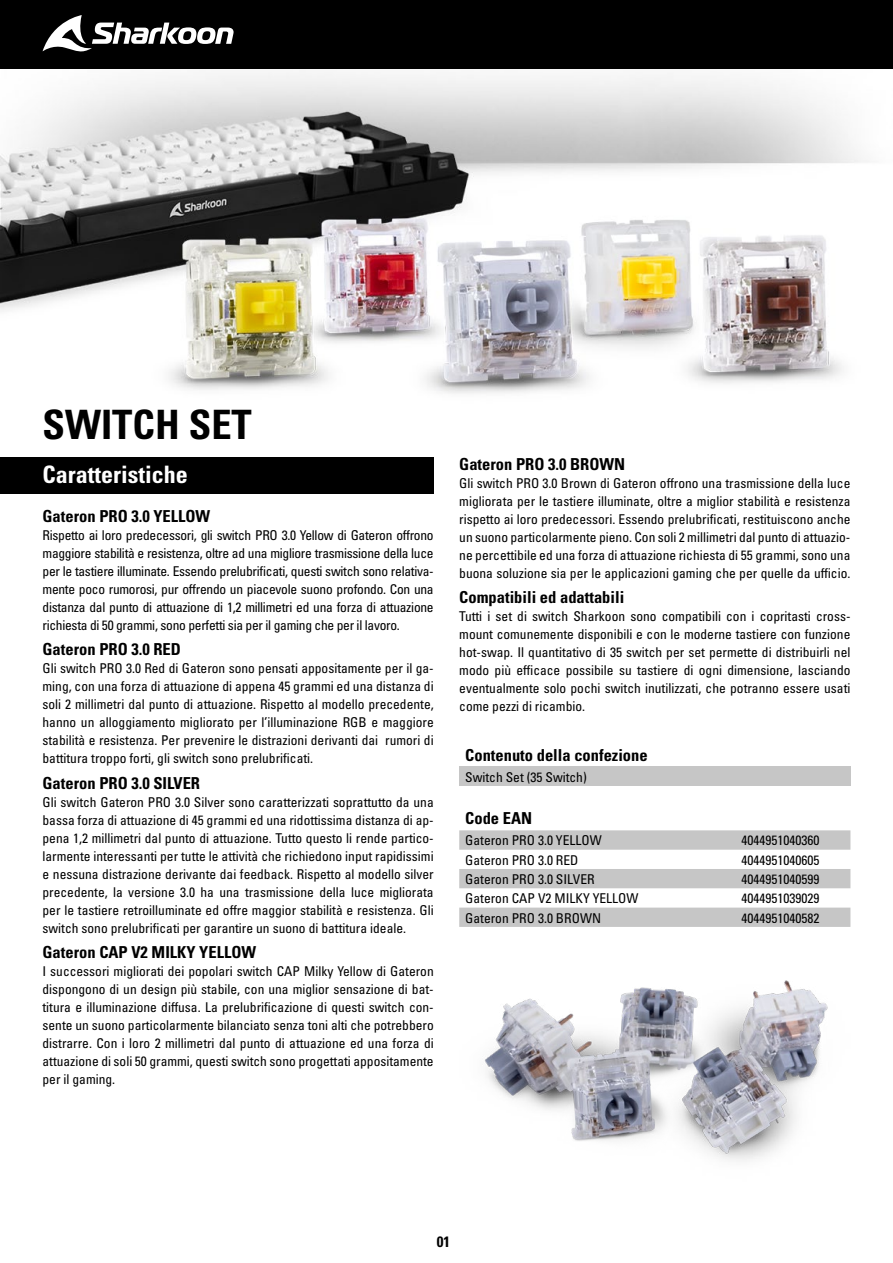
<style>
.page{position:relative;width:893px;height:1263px;background:#fff}
.page>*{position:absolute;margin:0;border:0;box-sizing:border-box;transform-origin:0 0}
.t1{font:40.5px "Univers LTCYR 67 Bold Cond";color:#000}
.t2{font:24px "Univers LTCYR 67 Bold Cond";color:#fff}
.t3{font:16.5px "Univers LTCYR 67 Bold Cond";color:#000}
.t4{font:15px "Univers LTCYR 67 Bold Cond";color:#000}
.t5{font:condensed 13.5px/18px "Univers LTCYR 57";color:#000;text-align:justify}
</style>
<div class="page">
<img style="left:0;top:73px;width:869px;height:321px">
<img style="left:484px;top:980px;width:344px;height:181px">
<div style="left:0;top:0;width:893px;height:69px;background:#000"></div>
<svg style="left:43px;top:15px;width:191px;height:37px"></svg>
<div style="left:459px;top:767px;width:391px;height:19px;background:#c6c6c6"></div>
<svg style="left:459px;top:830px;width:391px;height:97px"></svg>
<div style="left:0;top:457px;width:434px;height:37px;background:#000"></div>
<p class="t1" style="left:43px;top:400px;width:211px">SWITCH SET</p>
<p class="t2" style="left:43px;top:460px;width:147px">Caratteristiche</p>
<p class="t3" style="left:43px;top:506px;width:169px">Gateron PRO 3.0 YELLOW</p>
<p class="t5" style="left:43px;top:525px;width:393px">Rispetto ai loro predecessori, gli switch PRO 3.0 Yellow di Gateron offrono maggiore stabilità e resistenza, oltre ad una migliore trasmissione della luce per le tastiere illuminate. Essendo prelubrificati, questi switch sono relativa&shy;mente poco rumorosi, pur offrendo un piacevole suono profondo. Con una distanza dal punto di attuazione di 1,2 millimetri ed una forza di attuazione richiesta di 50 grammi, sono perfetti sia per il gaming che per il lavoro.</p>
<p class="t3" style="left:43px;top:639px;width:140px">Gateron PRO 3.0 RED</p>
<p class="t5" style="left:43px;top:659px;width:393px">Gli switch PRO 3.0 Red di Gateron sono pensati appositamente per il ga&shy;ming, con una forza di attuazione di appena 45 grammi ed una distanza di soli 2 millimetri dal punto di attuazione. Rispetto al modello precedente, hanno un alloggiamento migliorato per l’illuminazione RGB e maggiore stabilità e resistenza. Per prevenire le distrazioni derivanti dai rumori di battitura troppo forti, gli switch sono prelubrificati.</p>
<p class="t3" style="left:43px;top:773px;width:159px">Gateron PRO 3.0 SILVER</p>
<p class="t5" style="left:43px;top:792px;width:393px">Gli switch Gateron PRO 3.0 Silver sono caratterizzati soprattutto da una bassa forza di attuazione di 45 grammi ed una ridottissima distanza di ap&shy;pena 1,2 millimetri dal punto di attuazione. Tutto questo li rende partico&shy;larmente interessanti per tutte le attività che richiedono input rapidissimi e nessuna distrazione derivante dai feedback. Rispetto al modello silver precedente, la versione 3.0 ha una trasmissione della luce migliorata per le tastiere retroilluminate ed offre maggior stabilità e resistenza. Gli switch sono prelubrificati per garantire un suono di battitura ideale.</p>
<p class="t3" style="left:43px;top:942px;width:215px">Gateron CAP V2 MILKY YELLOW</p>
<p class="t5" style="left:43px;top:962px;width:393px">I successori migliorati dei popolari switch CAP Milky Yellow di Gateron dispongono di un design più stabile, con una miglior sensazione di bat&shy;titura e illuminazione diffusa. La prelubrificazione di questi switch con&shy;sente un suono particolarmente bilanciato senza toni alti che potrebbero distrarre. Con i loro 2 millimetri dal punto di attuazione ed una forza di attuazione di soli 50 grammi, questi switch sono progettati appositamente per il gaming.</p>
<p class="t3" style="left:459px;top:454px;width:167px">Gateron PRO 3.0 BROWN</p>
<p class="t5" style="left:459px;top:474px;width:393px">Gli switch PRO 3.0 Brown di Gateron offrono una trasmissione della luce migliorata per le tastiere illuminate, oltre a miglior stabilità e resistenza rispetto ai loro predecessori. Essendo prelubrificati, restituiscono anche un suono particolarmente pieno. Con soli 2 millimetri dal punto di attuazio&shy;ne percettibile ed una forza di attuazione richiesta di 55 grammi, sono una buona soluzione sia per le applicazioni gaming che per quelle da ufficio.</p>
<p class="t3" style="left:459px;top:587px;width:167px">Compatibili ed adattabili</p>
<p class="t5" style="left:459px;top:607px;width:393px">Tutti i set di switch Sharkoon sono compatibili con i copritasti cross&shy;mount comunemente disponibili e con le moderne tastiere con funzione hot-swap. Il quantitativo di 35 switch per set permette di distribuirli nel modo più efficace possibile su tastiere di ogni dimensione, lasciando eventualmente solo pochi switch inutilizzati, che potranno essere usati come pezzi di ricambio.</p>
<p class="t3" style="left:465px;top:745px;width:184px">Contenuto della confezione</p>
<p class="t5" style="left:465px;top:768px;width:123px">Switch Set (35 Switch)</p>
<p class="t3" style="left:465px;top:808px;width:68px">Code EAN</p>
<p class="t5" style="left:465px;top:831px;width:138px">Gateron PRO 3.0 YELLOW</p>
<p class="t5" style="left:742px;top:831px;width:79px">4044951040360</p>
<p class="t5" style="left:465px;top:850px;width:115px">Gateron PRO 3.0 RED</p>
<p class="t5" style="left:742px;top:850px;width:79px">4044951040605</p>
<p class="t5" style="left:465px;top:870px;width:131px">Gateron PRO 3.0 SILVER</p>
<p class="t5" style="left:742px;top:870px;width:79px">4044951040599</p>
<p class="t5" style="left:465px;top:889px;width:175px">Gateron CAP V2 MILKY YELLOW</p>
<p class="t5" style="left:742px;top:889px;width:79px">4044951039029</p>
<p class="t5" style="left:465px;top:908px;width:137px">Gateron PRO 3.0 BROWN</p>
<p class="t5" style="left:742px;top:908px;width:79px">4044951040582</p>
<p class="t4" style="left:437px;top:1232px;width:15px">01</p>
</div>
